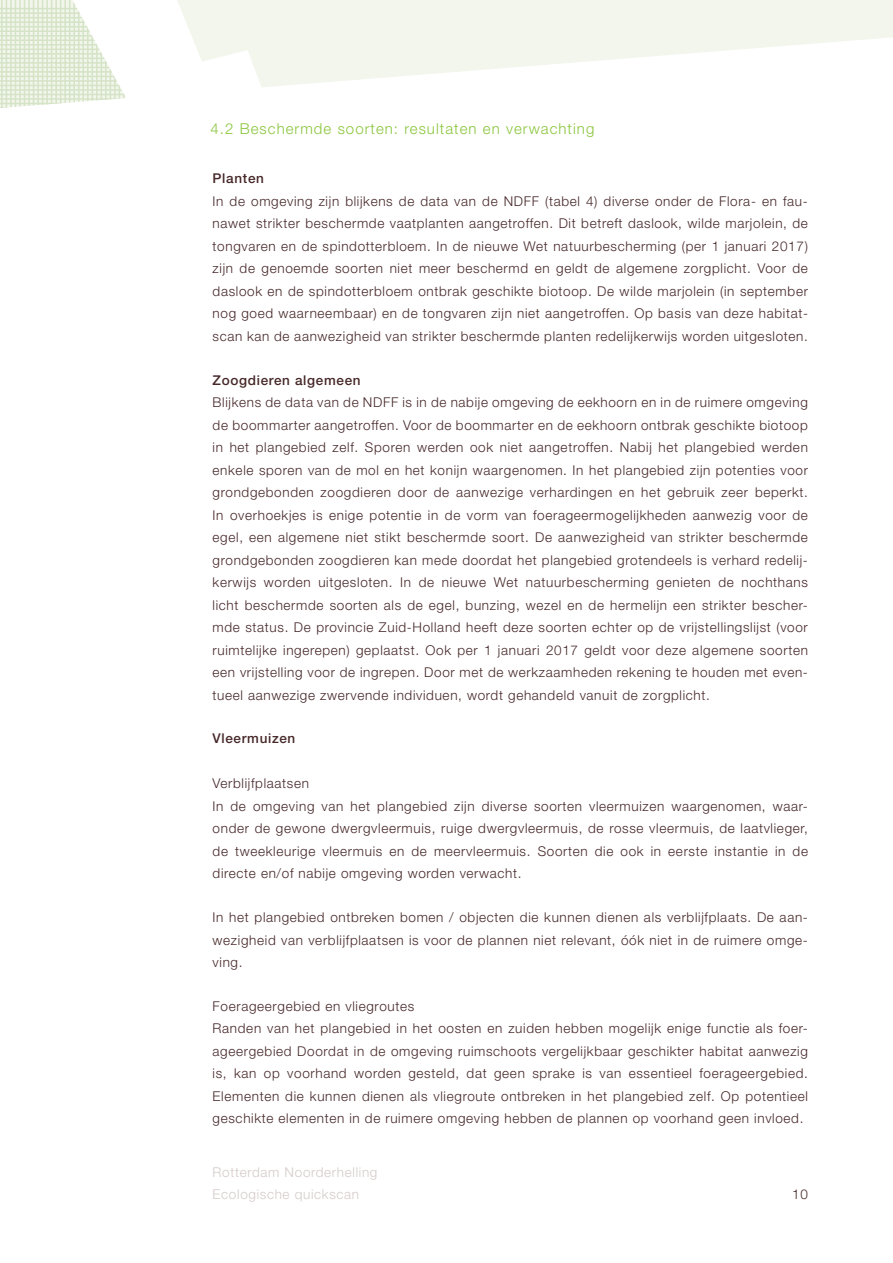
<style>
.page{position:relative;width:893px;height:1263px;background:#fff}
.page>*{position:absolute;margin:0;border:0;box-sizing:border-box;transform-origin:0 0}
.t1{font:300 15px "Helvetica Neue LT Pro";letter-spacing:.07em;color:#8bc63e}
.t2{font:300 13.5px/22.5px "Helvetica Neue LT Pro";letter-spacing:.05em;color:#472829;text-align:justify}
.t3{font:300 13.5px/22.5px "Helvetica Neue LT Pro";letter-spacing:.05em;color:#d6caca}
.t4{font:500 13.5px "Helvetica Neue LT Pro";letter-spacing:.05em;color:#472829}
</style>
<div class="page">
<svg style="left:125px;top:0;width:768px;height:98px;fill:#f2f6ec"></svg>
<svg style="left:0;top:0;width:125px;height:108px"></svg>
<p class="t1" style="left:210px;top:120px;width:385px">4.2 Beschermde soorten: resultaten en verwachting</p>
<p class="t4" style="left:213px;top:170px;width:53px">Planten</p>
<p class="t2" style="left:213px;top:189px;width:597px">In de omgeving zijn blijkens de data van de NDFF (tabel 4) diverse onder de Flora- en fau&shy;nawet strikter beschermde vaatplanten aangetroffen. Dit betreft daslook, wilde marjolein, de tongvaren en de spindotterbloem. In de nieuwe Wet natuurbescherming (per 1 januari 2017) zijn de genoemde soorten niet meer beschermd en geldt de algemene zorgplicht. Voor de daslook en de spindotterbloem ontbrak geschikte biotoop. De wilde marjolein (in september nog goed waarneembaar) en de tongvaren zijn niet aangetroffen. Op basis van deze habitat&shy;scan kan de aanwezigheid van strikter beschermde planten redelijkerwijs worden uitgesloten.</p>
<p class="t4" style="left:213px;top:372px;width:149px">Zoogdieren algemeen</p>
<p class="t2" style="left:213px;top:391px;width:597px">Blijkens de data van de NDFF is in de nabije omgeving de eekhoorn en in de ruimere omgeving de boommarter aangetroffen. Voor de boommarter en de eekhoorn ontbrak geschikte biotoop in het plangebied zelf. Sporen werden ook niet aangetroffen. Nabij het plangebied werden enkele sporen van de mol en het konijn waargenomen. In het plangebied zijn potenties voor grondgebonden zoogdieren door de aanwezige verhardingen en het gebruik zeer beperkt.<br>In overhoekjes is enige potentie in de vorm van foerageermogelijkheden aanwezig voor de egel, een algemene niet stikt beschermde soort. De aanwezigheid van strikter beschermde grondgebonden zoogdieren kan mede doordat het plangebied grotendeels is verhard redelij&shy;kerwijs worden uitgesloten. In de nieuwe Wet natuurbescherming genieten de nochthans licht beschermde soorten als de egel, bunzing, wezel en de hermelijn een strikter bescher&shy;mde status. De provincie Zuid-Holland heeft deze soorten echter op de vrijstellingslijst (voor ruimtelijke ingerepen) geplaatst. Ook per 1 januari 2017 geldt voor deze algemene soorten een vrijstelling voor de ingrepen. Door met de werkzaamheden rekening te houden met even&shy;tueel aanwezige zwervende individuen, wordt gehandeld vanuit de zorgplicht.</p>
<p class="t4" style="left:213px;top:730px;width:84px">Vleermuizen</p>
<p class="t2" style="left:213px;top:772px;width:98px">Verblijfplaatsen</p>
<p class="t2" style="left:213px;top:794px;width:597px">In de omgeving van het plangebied zijn diverse soorten vleermuizen waargenomen, waar&shy;onder de gewone dwergvleermuis, ruige dwergvleermuis, de rosse vleermuis, de laatvlieger, de tweekleurige vleermuis en de meervleermuis. Soorten die ook in eerste instantie in de directe en/of nabije omgeving worden verwacht.</p>
<p class="t2" style="left:213px;top:906px;width:597px">In het plangebied ontbreken bomen / objecten die kunnen dienen als verblijfplaats. De aan&shy;wezigheid van verblijfplaatsen is voor de plannen niet relevant, óók niet in de ruimere omge&shy;ving.</p>
<p class="t2" style="left:213px;top:994px;width:203px">Foerageergebied en vliegroutes</p>
<p class="t2" style="left:213px;top:1017px;width:597px">Randen van het plangebied in het oosten en zuiden hebben mogelijk enige functie als foer&shy;ageergebied Doordat in de omgeving ruimschoots vergelijkbaar geschikter habitat aanwezig is, kan op voorhand worden gesteld, dat geen sprake is van essentieel foerageergebied.<br>Elementen die kunnen dienen als vliegroute ontbreken in het plangebied zelf. Op potentieel geschikte elementen in de ruimere omgeving hebben de plannen op voorhand geen invloed.</p>
<p class="t3" style="left:213px;top:1160px;width:166px">Rotterdam Noorderhelling<br>Ecologische quickscan</p>
<p class="t2" style="left:792px;top:1183px;width:17px">10</p>
</div>
